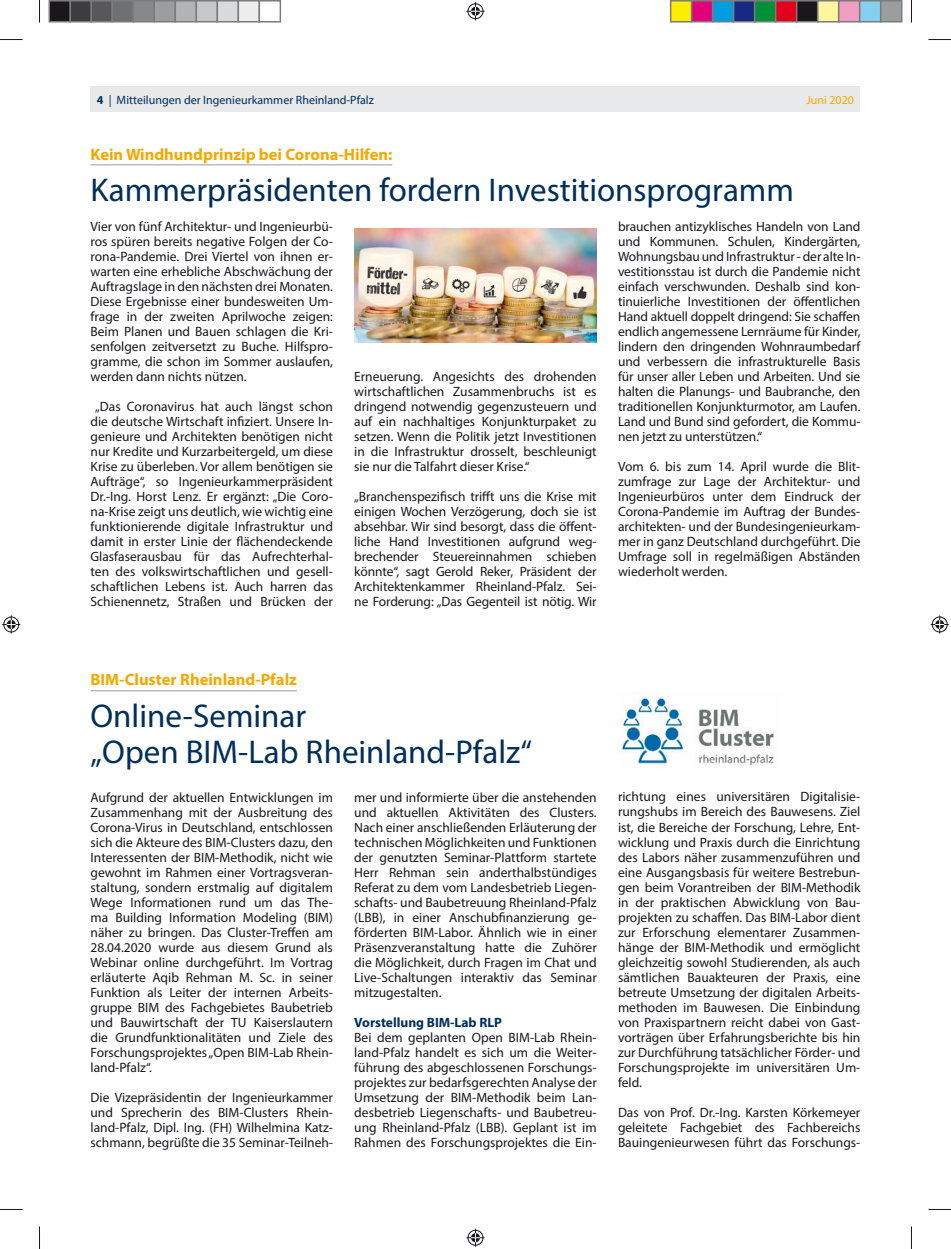
<style>
.page{position:relative;width:951px;height:1249px;background:#fff}
.page>*{position:absolute;margin:0;border:0;box-sizing:border-box;transform-origin:0 0}
.t1{font:33px/36px "Myriad Pro";color:#002f5c}
.t2{font:700 16.5px "Myriad Pro";color:#f6a800}
.t3{font:13.5px/15px "Myriad Pro";color:#1a171c;text-align:justify}
.t4{font:700 13.5px "Myriad Pro";color:#002f5c}
.t5{font:12px "Myriad Pro";color:#002f5c}
.t6{font:12px "Myriad Pro";color:#f6a800}
.s1{font-weight:700}
</style>
<div class="page">
<div style="left:91px;top:86px;width:769px;height:26px;background:#e8e9ea"></div>
<hr style="left:91px;top:690px;width:206px;height:1px;background:#9c9d9f">
<img style="left:621px;top:692px;width:153px;height:74px">
<hr style="left:91px;top:164px;width:301px;height:1px;background:#9c9d9f">
<img style="left:354px;top:229px;width:243px;height:113px">
<svg style="left:0;top:39px;width:22px;height:1px"></svg>
<svg style="left:928px;top:39px;width:23px;height:1px"></svg>
<svg style="left:0;top:1209px;width:22px;height:1px"></svg>
<svg style="left:928px;top:1209px;width:23px;height:1px"></svg>
<svg style="left:39px;top:0;width:1px;height:22px"></svg>
<svg style="left:39px;top:1226px;width:1px;height:22px"></svg>
<svg style="left:911px;top:0;width:1px;height:22px"></svg>
<svg style="left:911px;top:1226px;width:1px;height:22px"></svg>
<svg style="left:466px;top:2px;width:18px;height:18px"></svg>
<svg style="left:466px;top:1228px;width:18px;height:18px"></svg>
<svg style="left:2px;top:615px;width:18px;height:18px"></svg>
<svg style="left:930px;top:615px;width:18px;height:18px"></svg>
<div style="left:49px;top:1px;width:21px;height:21px;background:#1a171c"></div>
<div style="left:49px;top:0;width:22px;height:22px;border:2px solid #7b7c7e"></div>
<div style="left:70px;top:1px;width:21px;height:21px;background:#3d3d3f"></div>
<div style="left:70px;top:0;width:22px;height:22px;border:2px solid #7b7c7e"></div>
<div style="left:91px;top:1px;width:21px;height:21px;background:#58585a"></div>
<div style="left:91px;top:0;width:22px;height:22px;border:2px solid #7b7c7e"></div>
<div style="left:112px;top:1px;width:21px;height:21px;background:#6f7072"></div>
<div style="left:112px;top:0;width:22px;height:22px;border:2px solid #7b7c7e"></div>
<div style="left:133px;top:1px;width:21px;height:21px;background:#87888a"></div>
<div style="left:133px;top:0;width:22px;height:22px;border:2px solid #7b7c7e"></div>
<div style="left:154px;top:1px;width:21px;height:21px;background:#9c9d9f"></div>
<div style="left:154px;top:0;width:22px;height:22px;border:2px solid #7b7c7e"></div>
<div style="left:175px;top:1px;width:21px;height:21px;background:#b1b3b4"></div>
<div style="left:175px;top:0;width:22px;height:22px;border:2px solid #7b7c7e"></div>
<div style="left:196px;top:1px;width:21px;height:21px;background:#c6c7c9"></div>
<div style="left:196px;top:0;width:22px;height:22px;border:2px solid #7b7c7e"></div>
<div style="left:217px;top:1px;width:21px;height:21px;background:#d9dadb"></div>
<div style="left:217px;top:0;width:22px;height:22px;border:2px solid #7b7c7e"></div>
<div style="left:238px;top:1px;width:21px;height:21px;background:#ededee"></div>
<div style="left:238px;top:0;width:22px;height:22px;border:2px solid #7b7c7e"></div>
<div style="left:259px;top:0;width:22px;height:22px;border:2px solid #7b7c7e"></div>
<div style="left:670px;top:1px;width:21px;height:21px;background:#ffed00"></div>
<div style="left:670px;top:0;width:22px;height:22px;border:2px solid #7b7c7e"></div>
<div style="left:691px;top:1px;width:21px;height:21px;background:#e2007a"></div>
<div style="left:691px;top:0;width:22px;height:22px;border:2px solid #7b7c7e"></div>
<div style="left:712px;top:1px;width:21px;height:21px;background:#009ee0"></div>
<div style="left:712px;top:0;width:22px;height:22px;border:2px solid #7b7c7e"></div>
<div style="left:733px;top:1px;width:21px;height:21px;background:#172983"></div>
<div style="left:733px;top:0;width:22px;height:22px;border:2px solid #7b7c7e"></div>
<div style="left:754px;top:1px;width:21px;height:21px;background:#009036"></div>
<div style="left:754px;top:0;width:22px;height:22px;border:2px solid #7b7c7e"></div>
<div style="left:775px;top:1px;width:21px;height:21px;background:#e2001a"></div>
<div style="left:775px;top:0;width:22px;height:22px;border:2px solid #7b7c7e"></div>
<div style="left:796px;top:1px;width:21px;height:21px;background:#1a171c"></div>
<div style="left:796px;top:0;width:22px;height:22px;border:2px solid #7b7c7e"></div>
<div style="left:817px;top:1px;width:21px;height:21px;background:#fff59a"></div>
<div style="left:817px;top:0;width:22px;height:22px;border:2px solid #7b7c7e"></div>
<div style="left:838px;top:1px;width:21px;height:21px;background:#f19fc1"></div>
<div style="left:838px;top:0;width:22px;height:22px;border:2px solid #7b7c7e"></div>
<div style="left:859px;top:1px;width:21px;height:21px;background:#83d0f0"></div>
<div style="left:859px;top:0;width:22px;height:22px;border:2px solid #7b7c7e"></div>
<div style="left:880px;top:1px;width:21px;height:21px;background:#9c9d9f"></div>
<div style="left:880px;top:0;width:22px;height:22px;border:2px solid #7b7c7e"></div>
<p class="t5" style="left:97px;top:95px;width:278px"><span class="s1">4</span> | Mitteilungen der Ingenieurkammer Rheinland-Pfalz</p>
<p class="t6" style="left:806px;top:95px;width:49px">Juni 2020</p>
<p class="t2" style="left:91px;top:148px;width:303px">Kein Windhundprinzip bei Corona-Hilfen:</p>
<h1 class="t1" style="left:91px;top:175px;width:705px">Kammerpräsidenten fordern Investitionsprogramm</h1>
<p class="t3" style="left:91px;top:220px;width:244px">Vier von fünf Architektur- und Ingenieurbü&shy;ros spüren bereits negative Folgen der Co&shy;rona-Pandemie. Drei Viertel von ihnen er&shy;warten eine erhebliche Abschwächung der Auftragslage in den nächsten drei Monaten.<br>Diese Ergebnisse einer bundesweiten Um&shy;frage in der zweiten Aprilwoche zeigen:<br>Beim Planen und Bauen schlagen die Kri&shy;senfolgen zeitversetzt zu Buche. Hilfspro&shy;gramme, die schon im Sommer auslaufen, werden dann nichts nützen.</p>
<p class="t3" style="left:91px;top:400px;width:244px;text-align:center">„Das Coronavirus hat auch längst schon die deutsche Wirtschaft infiziert. Unsere In&shy;genieure und Architekten benötigen nicht nur Kredite und Kurzarbeitergeld, um diese Krise zu überleben. Vor allem benötigen sie Aufträge“, so Ingenieurkammerpräsident Dr.-Ing. Horst Lenz. Er ergänzt: „Die Coro&shy;na-Krise zeigt uns deutlich, wie wichtig eine funktionierende digitale Infrastruktur und damit in erster Linie der flächendeckende Glasfaserausbau für das Aufrechterhal&shy;ten des volkswirtschaftlichen und gesell&shy;schaftlichen Lebens ist. Auch harren das Schienennetz, Straßen und Brücken der</p>
<p class="t3" style="left:618px;top:220px;width:244px">brauchen antizyklisches Handeln von Land und Kommunen. Schulen, Kindergärten, Wohnungsbau und Infrastruktur - der alte In&shy;vestitionsstau ist durch die Pandemie nicht einfach verschwunden. Deshalb sind kon&shy;tinuierliche Investitionen der öffentlichen Hand aktuell doppelt dringend: Sie schaffen endlich angemessene Lernräume für Kinder, lindern den dringenden Wohnraumbedarf und verbessern die infrastrukturelle Basis für unser aller Leben und Arbeiten. Und sie halten die Planungs- und Baubranche, den traditionellen Konjunkturmotor, am Laufen.<br>Land und Bund sind gefordert, die Kommu&shy;nen jetzt zu unterstützen.“</p>
<p class="t3" style="left:618px;top:460px;width:244px">Vom 6. bis zum 14. April wurde die Blit&shy;zumfrage zur Lage der Architektur- und Ingenieurbüros unter dem Eindruck der Corona-Pandemie im Auftrag der Bundes&shy;architekten- und der Bundesingenieurkam&shy;mer in ganz Deutschland durchgeführt. Die Umfrage soll in regelmäßigen Abständen wiederholt werden.</p>
<p class="t3" style="left:354px;top:370px;width:244px">Erneuerung. Angesichts des drohenden wirtschaftlichen Zusammenbruchs ist es dringend notwendig gegenzusteuern und auf ein nachhaltiges Konjunkturpaket zu setzen. Wenn die Politik jetzt Investitionen in die Infrastruktur drosselt, beschleunigt sie nur die Talfahrt dieser Krise.“</p>
<p class="t3" style="left:354px;top:490px;width:244px">„Branchenspezifisch trifft uns die Krise mit einigen Wochen Verzögerung, doch sie ist absehbar. Wir sind besorgt, dass die öffent&shy;liche Hand Investitionen aufgrund weg&shy;brechender Steuereinnahmen schieben könnte“, sagt Gerold Reker, Präsident der Architektenkammer Rheinland-Pfalz. Sei&shy;ne Forderung: „Das Gegenteil ist nötig. Wir</p>
<p class="t2" style="left:91px;top:673px;width:208px">BIM-Cluster Rheinland-Pfalz</p>
<h1 class="t1" style="left:91px;top:700px;width:443px">Online-Seminar<br>„Open BIM-Lab Rheinland-Pfalz“</h1>
<p class="t3" style="left:91px;top:790px;width:244px">Aufgrund der aktuellen Entwicklungen im Zusammenhang mit der Ausbreitung des Corona-Virus in Deutschland, entschlossen sich die Akteure des BIM-Clusters dazu, den Interessenten der BIM-Methodik, nicht wie gewohnt im Rahmen einer Vortragsveran&shy;staltung, sondern erstmalig auf digitalem Wege Informationen rund um das The&shy;ma Building Information Modeling (BIM) näher zu bringen. Das Cluster-Treffen am 28.04.2020 wurde aus diesem Grund als Webinar online durchgeführt. Im Vortrag erläuterte Aqib Rehman M. Sc. in seiner Funktion als Leiter der internen Arbeits&shy;gruppe BIM des Fachgebietes Baubetrieb und Bauwirtschaft der TU Kaiserslautern die Grundfunktionalitäten und Ziele des Forschungsprojektes „Open BIM-Lab Rhein&shy;land-Pfalz“.</p>
<p class="t3" style="left:91px;top:1090px;width:244px">Die Vizepräsidentin der Ingenieurkammer und Sprecherin des BIM-Clusters Rhein&shy;land-Pfalz, Dipl. Ing. (FH) Wilhelmina Katz&shy;schmann, begrüßte die 35 Seminar-Teilneh-</p>
<p class="t3" style="left:354px;top:790px;width:244px">mer und informierte über die anstehenden und aktuellen Aktivitäten des Clusters.<br>Nach einer anschließenden Erläuterung der technischen Möglichkeiten und Funktionen der genutzten Seminar-Plattform startete Herr Rehman sein anderthalbstündiges Referat zu dem vom Landesbetrieb Liegen&shy;schafts- und Baubetreuung Rheinland-Pfalz (LBB), in einer Anschubfinanzierung ge&shy;förderten BIM-Labor. Ähnlich wie in einer Präsenzveranstaltung hatte die Zuhörer die Möglichkeit, durch Fragen im Chat und Live-Schaltungen interaktiv das Seminar mitzugestalten.</p>
<p class="t4" style="left:354px;top:1016px;width:149px">Vorstellung BIM-Lab RLP</p>
<p class="t3" style="left:354px;top:1030px;width:244px">Bei dem geplanten Open BIM-Lab Rhein&shy;land-Pfalz handelt es sich um die Weiter&shy;führung des abgeschlossenen Forschungs&shy;projektes zur bedarfsgerechten Analyse der Umsetzung der BIM-Methodik beim Lan&shy;desbetrieb Liegenschafts- und Baubetreu&shy;ung Rheinland-Pfalz (LBB). Geplant ist im Rahmen des Forschungsprojektes die Ein-</p>
<p class="t3" style="left:618px;top:790px;width:244px">richtung eines universitären Digitalisie&shy;rungshubs im Bereich des Bauwesens. Ziel ist, die Bereiche der Forschung, Lehre, Ent&shy;wicklung und Praxis durch die Einrichtung des Labors näher zusammenzuführen und eine Ausgangsbasis für weitere Bestrebun&shy;gen beim Vorantreiben der BIM-Methodik in der praktischen Abwicklung von Bau&shy;projekten zu schaffen. Das BIM-Labor dient zur Erforschung elementarer Zusammen&shy;hänge der BIM-Methodik und ermöglicht gleichzeitig sowohl Studierenden, als auch sämtlichen Bauakteuren der Praxis, eine betreute Umsetzung der digitalen Arbeits&shy;methoden im Bauwesen. Die Einbindung von Praxispartnern reicht dabei von Gast&shy;vorträgen über Erfahrungsberichte bis hin zur Durchführung tatsächlicher Förder- und Forschungsprojekte im universitären Um&shy;feld.</p>
<p class="t3" style="left:618px;top:1105px;width:244px">Das von Prof. Dr.-Ing. Karsten Körkemeyer geleitete Fachgebiet des Fachbereichs Bauingenieurwesen führt das Forschungs-</p>
</div>
